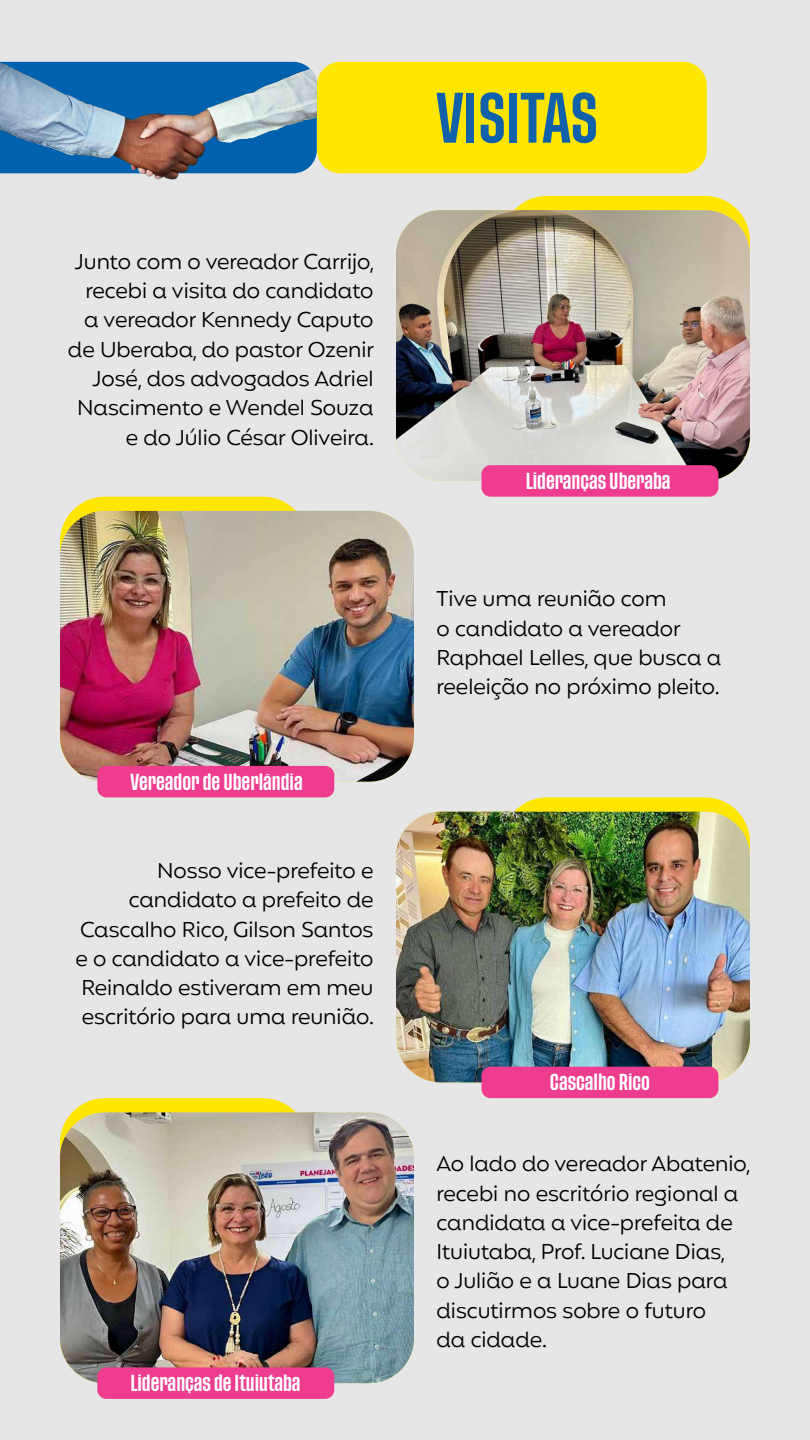
<style>
.page{position:relative;width:810px;height:1440px;background:#e5e6e5}
.page>*{position:absolute;margin:0;border:0;box-sizing:border-box;transform-origin:0 0}
.t1{font:500 52.8px "Tusker Grotesk 5500";color:#1060aa}
.t2{font:21.75px/29.2px "Mangueira";color:#000}
.t3{font:500 17.25px "Tusker Grotesk 5500";color:#fff}
</style>
<div class="page">
<div style="left:317px;top:62px;width:390px;height:111px;background:#ffe600;border-radius:24px"></div>
<img style="left:303px;top:64px;width:14px;height:107px">
<img style="left:0;top:61px;width:303px;height:119px">
<div style="left:60px;top:497px;width:248px;height:285px;background:#ffe600;border-radius:45px"></div>
<div style="left:60px;top:1098px;width:248px;height:285px;background:#ffe600;border-radius:45px"></div>
<img style="left:60px;top:511px;width:354px;height:271px">
<img style="left:60px;top:1112px;width:354px;height:271px">
<div style="left:97px;top:766px;width:237px;height:31px;background:#ee3d8f;border-radius:9px"></div>
<div style="left:97px;top:1367px;width:237px;height:32px;background:#ee3d8f;border-radius:9px"></div>
<div style="left:502px;top:196px;width:248px;height:285px;background:#ffe600;border-radius:45px"></div>
<div style="left:502px;top:797px;width:248px;height:285px;background:#ffe600;border-radius:45px"></div>
<img style="left:396px;top:210px;width:354px;height:271px">
<img style="left:396px;top:812px;width:354px;height:270px">
<div style="left:482px;top:465px;width:236px;height:32px;background:#ee3d8f;border-radius:9px"></div>
<div style="left:482px;top:1067px;width:236px;height:31px;background:#ee3d8f;border-radius:9px"></div>
<p class="t2" style="left:68px;top:249px;width:308px;text-align:right">Junto com o vereador Carrijo, recebi a visita do candidato a vereador Kennedy Caputo de Uberaba, do pastor Ozenir<br>José, dos advogados Adriel<br>Nascimento e Wendel Souza e do Júlio César Oliveira.</p>
<p class="t3" style="left:131px;top:772px;width:174px">Vereador de Uberlândia</p>
<p class="t2" style="left:75px;top:858px;width:300px;text-align:right">Nosso vice-prefeito e candidato a prefeito de<br>Cascalho Rico, Gilson Santos e o candidato a vice-prefeito<br>Reinaldo estiveram em meu escritório para uma reunião.</p>
<p class="t3" style="left:131px;top:1373px;width:172px">Lideranças de Ituiutaba</p>
<h1 class="t1" style="left:436px;top:87px;width:163px">VISITAS</h1>
<p class="t3" style="left:526px;top:470px;width:146px">Lideranças Uberaba</p>
<p class="t2" style="left:436px;top:586px;width:286px">Tive uma reunião com<br>o candidato a vereador<br>Raphael Lelles, que busca a reeleição no próximo pleito.</p>
<p class="t3" style="left:550px;top:1072px;width:102px">Cascalho Rico</p>
<p class="t2" style="left:436px;top:1151px;width:315px">Ao lado do vereador Abatenio, recebi no escritório regional a candidata a vice-prefeita de<br>Ituiutaba, Prof. Luciane Dias,<br>o Julião e a Luane Dias para discutirmos sobre o futuro<br>da cidade.</p>
</div>
